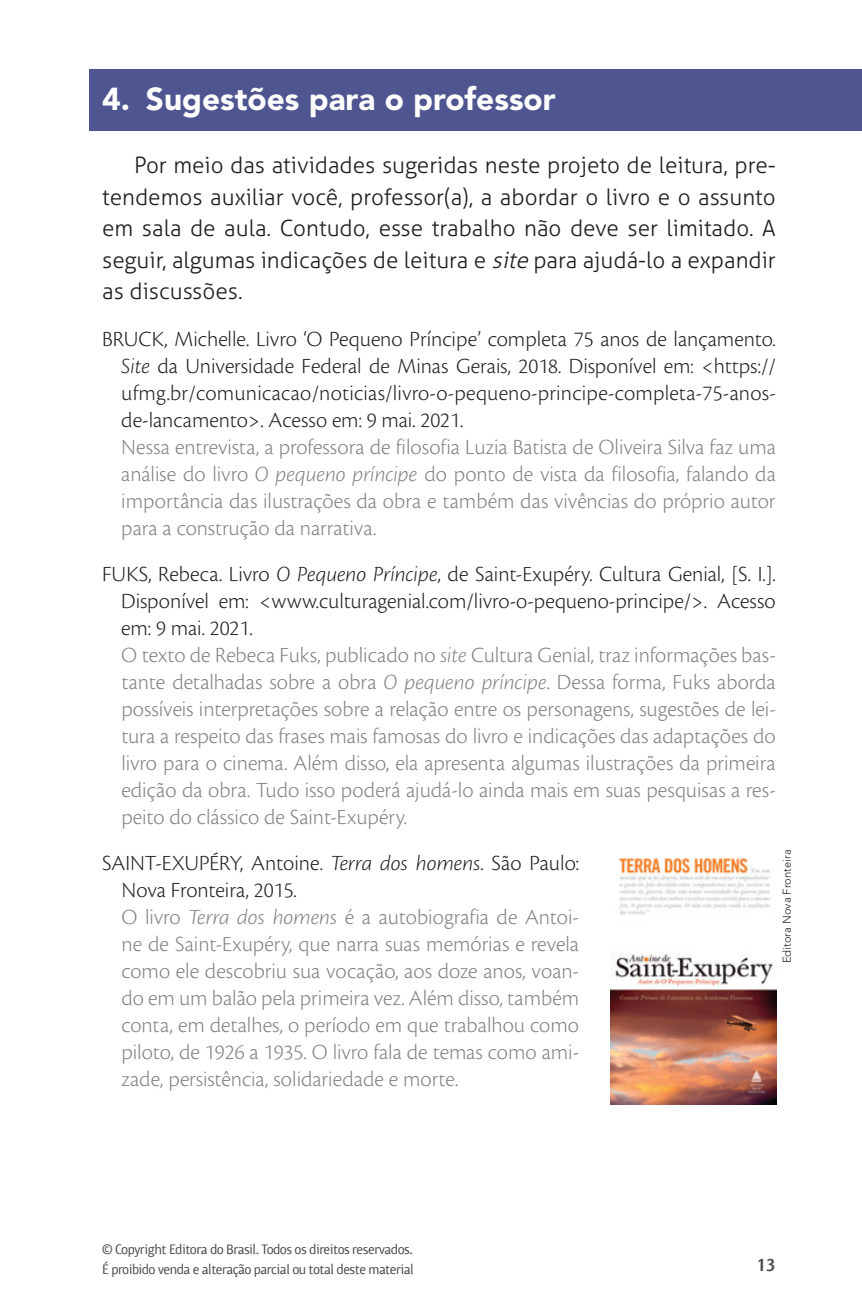
<style>
.page{position:relative;width:862px;height:1308px;background:#fff}
.page>*{position:absolute;margin:0;border:0;box-sizing:border-box;transform-origin:0 0}
.t1{font:900 31.5px "Avenir LT Std";color:#fff}
.t2{font:300 22.5px/27px "Cronos Pro";color:#808285}
.t3{font:300 22.5px/31.5px "Aller";color:#231f20;text-align:justify}
.t4{font:300 22.5px/27px "Cronos Pro";letter-spacing:.005em;color:#231f20;text-align:justify}
.t5{font:500 18px "Highlander Std";color:#4b4c4d}
.t6{font:13.5px/20.2px "Chino ITC Std";letter-spacing:-.04em;color:#4b4c4d}
.t7{font:300 11.25px "Avenir LT Std";color:#231f20}
.s1{font-style:italic}
.s2{color:#231f20}
.s3{font-style:italic;color:#231f20}
</style>
<div class="page">
<img style="left:610px;top:858px;width:165px;height:246px">
<div style="left:89px;top:69px;width:772px;height:61px;background:#4e5590"></div>
<h1 class="t1" style="left:102px;top:80px;width:455px">4. Sugestões para o professor</h1>
<p class="t3" style="left:102px;top:150px;width:674px;text-indent:32px">Por meio das atividades sugeridas neste projeto de leitura, pre&shy;tendemos auxiliar você, professor(a), a abordar o livro e o assunto em sala de aula. Contudo, esse trabalho não deve ser limitado. A seguir, algumas indicações de leitura e <span class="s1">site</span> para ajudá-lo a expandir as discussões.</p>
<p class="t4" style="left:121px;top:325px;width:656px;text-indent:-19px">BRUCK, Michelle. Livro ‘O Pequeno Príncipe’ completa 75 anos de lançamento.<br><span class="s1">Site</span> da Universidade Federal de Minas Gerais, 2018. Disponível em: &lt;https:// ufmg.br/comunicacao/noticias/livro-o-pequeno-principe-completa-75-anos&shy;de-lancamento&gt;. Acesso em: 9 mai. 2021.</p>
<p class="t2" style="left:121px;top:433px;width:655px;text-align:justify">Nessa entrevista, a professora de filosofia Luzia Batista de Oliveira Silva faz uma análise do livro <span class="s1">O pequeno príncipe</span> do ponto de vista da filosofia, falando da importância das ilustrações da obra e também das vivências do próprio autor para a construção da narrativa.</p>
<p class="t2" style="left:121px;top:560px;width:655px;text-indent:-19px"><span class="s2">FUKS, Rebeca. Livro</span> <span class="s3">O Pequeno Príncipe</span><span class="s2">, de Saint-Exupéry. Cultura Genial, [S. I.].<br>Disponível em: &lt;www.culturagenial.com/livro-o-pequeno-principe/&gt;. Acesso em: 9 mai. 2021.<br></span>O texto de Rebeca Fuks, publicado no <span class="s1">site</span> Cultura Genial, traz informações bas&shy;tante detalhadas sobre a obra <span class="s1">O pequeno príncipe</span>. Dessa forma, Fuks aborda possíveis interpretações sobre a relação entre os personagens, sugestões de lei&shy;tura a respeito das frases mais famosas do livro e indicações das adaptações do livro para o cinema. Além disso, ela apresenta algumas ilustrações da primeira edição da obra. Tudo isso poderá ajudá-lo ainda mais em suas pesquisas a res&shy;peito do clássico de Saint-Exupéry.</p>
<p class="t2" style="left:121px;top:849px;width:459px;text-indent:-19px"><span class="s2">SAINT-EXUPÉRY, Antoine.</span> <span class="s3">Terra dos homens</span><span class="s2">. São Paulo:<br>Nova Fronteira, 2015.<br></span>O livro <span class="s1">Terra dos homens</span> é a autobiografia de Antoi&shy;ne de Saint-Exupéry, que narra suas memórias e revela como ele descobriu sua vocação, aos doze anos, voan&shy;do em um balão pela primeira vez. Além disso, também conta, em detalhes, o período em que trabalhou como piloto, de 1926 a 1935. O livro fala de temas como ami&shy;zade, persistência, solidariedade e morte.</p>
<p class="t7" style="left:779px;top:963px;width:115px;rotate:-90deg">Editora Nova Fronteira</p>
<p class="t6" style="left:102px;top:1238px;width:313px">© Copyright Editora do Brasil. Todos os direitos reservados.<br>É proibido venda e alteração parcial ou total deste material</p>
<p class="t5" style="left:756px;top:1254px;width:21px">13</p>
</div>
